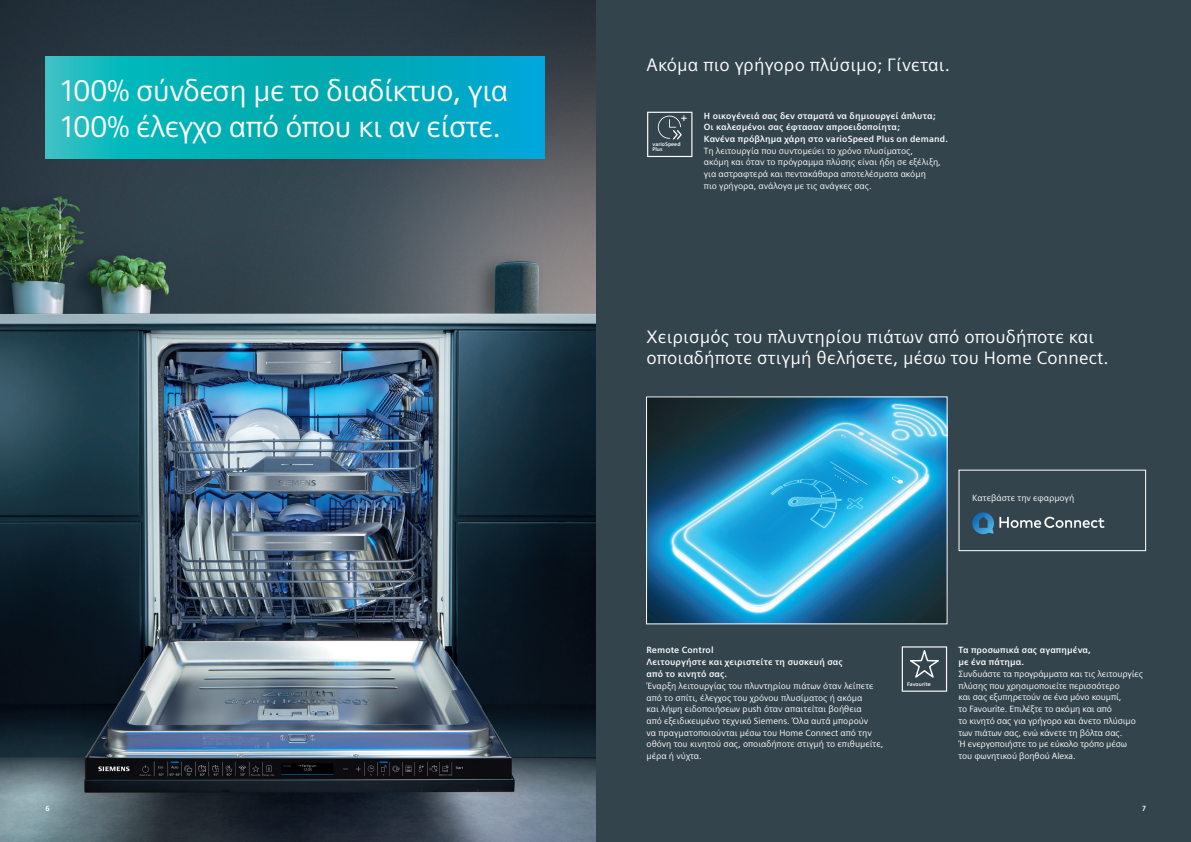
<style>
.page{position:relative;width:1191px;height:842px;background:#fff}
.page>*{position:absolute;margin:0;border:0;box-sizing:border-box;transform-origin:0 0}
.t1{font:30px/36px "Siemens Sans";letter-spacing:-.02em;color:#fff}
.t2{font:18px/21.6px "Siemens Sans";letter-spacing:.01em;color:#fff}
.t3{font:9px/11.7px "Siemens Sans";letter-spacing:-.01em;color:#fff}
.t4{font:700 9px/12px "Siemens Sans";letter-spacing:.015em;color:#fff}
.t5{font:700 7.5px "Siemens Sans";color:#fff}
.t6{font:700 5.3px/5.3px "Siemens Sans";color:#fff}
</style>
<div class="page">
<div style="left:595px;top:0;width:596px;height:842px;background:#33444d"></div>
<img style="left:0;top:0;width:595px;height:842px">
<svg style="left:45px;top:57px;width:499px;height:102px;background:#05aebc"></svg>
<svg style="left:647px;top:112px;width:45px;height:45px"></svg>
<svg style="left:901px;top:646px;width:46px;height:46px"></svg>
<img style="left:648px;top:398px;width:297px;height:224px">
<div style="left:958px;top:470px;width:188px;height:81px;border:1px solid #fff"></div>
<svg style="left:972px;top:512px;width:132px;height:22px"></svg>
<h1 class="t1" style="left:61px;top:73px;width:448px">100% σύνδεση με το διαδίκτυο, για<br>100% έλεγχο από όπου κι αν είστε.</h1>
<h2 class="t2" style="left:646px;top:54px;width:305px">Ακόμα πιο γρήγορο πλύσιμο; Γίνεται.</h2>
<p class="t6" style="left:652px;top:142px;width:30px">varioSpeed<br>Plus</p>
<p class="t4" style="left:704px;top:110px;width:246px;line-height:11.7px">Η οικογένειά σας δεν σταματά να δημιουργεί άπλυτα;<br>Οι καλεσμένοι σας έφτασαν απροειδοποίητα;<br>Κανένα πρόβλημα χάρη στο varioSpeed Plus on demand.</p>
<p class="t3" style="left:704px;top:145px;width:238px">Τη λειτουργία που συντομεύει το χρόνο πλυσίματος,<br>ακόμη και όταν το πρόγραμμα πλύσης είναι ήδη σε εξέλιξη, για αστραφτερά και πεντακάθαρα αποτελέσματα ακόμη πιο γρήγορα, ανάλογα με τις ανάγκες σας.</p>
<h2 class="t2" style="left:646px;top:326px;width:464px">Χειρισμός του πλυντηρίου πιάτων από οπουδήποτε και οποιαδήποτε στιγμή θελήσετε, μέσω του Home Connect.</h2>
<p class="t3" style="left:972px;top:492px;width:103px">Κατεβάστε την εφαρμογή</p>
<p class="t4" style="left:646px;top:644px;width:198px">Remote Control<br>Λειτουργήστε και χειριστείτε τη συσκευή σας από το κινητό σας.</p>
<p class="t3" style="left:646px;top:680px;width:238px">Έναρξη λειτουργίας του πλυντηρίου πιάτων όταν λείπετε από το σπίτι, έλεγχος του χρόνου πλυσίματος ή ακόμα<br>και λήψη ειδοποιήσεων push όταν απαιτείται βοήθεια<br>από εξειδικευμένο τεχνικό Siemens. Όλα αυτά μπορούν<br>να πραγματοποιούνται μέσω του Home Connect από την οθόνη του κινητού σας, οποιαδήποτε στιγμή το επιθυμείτε, μέρα ή νύχτα.</p>
<p class="t6" style="left:907px;top:682px;width:25px">Favourite</p>
<p class="t4" style="left:958px;top:644px;width:134px">Τα προσωπικά σας αγαπημένα, με ένα πάτημα.</p>
<p class="t3" style="left:958px;top:668px;width:186px">Συνδυάστε τα προγράμματα και τις λειτουργίες πλύσης που χρησιμοποιείτε περισσότερο<br>και σας εξυπηρετούν σε ένα μόνο κουμπί,<br>το Favourite. Επιλέξτε το ακόμη και από<br>το κινητό σας για γρήγορο και άνετο πλύσιμο των πιάτων σας, ενώ κάνετε τη βόλτα σας.<br>Ή ενεργοποιήστε το με εύκολο τρόπο μέσω του φωνητικού βοηθού Alexa.</p>
<p class="t5" style="left:45px;top:804px;width:6px">6</p>
<p class="t5" style="left:1142px;top:804px;width:5px">7</p>
</div>
